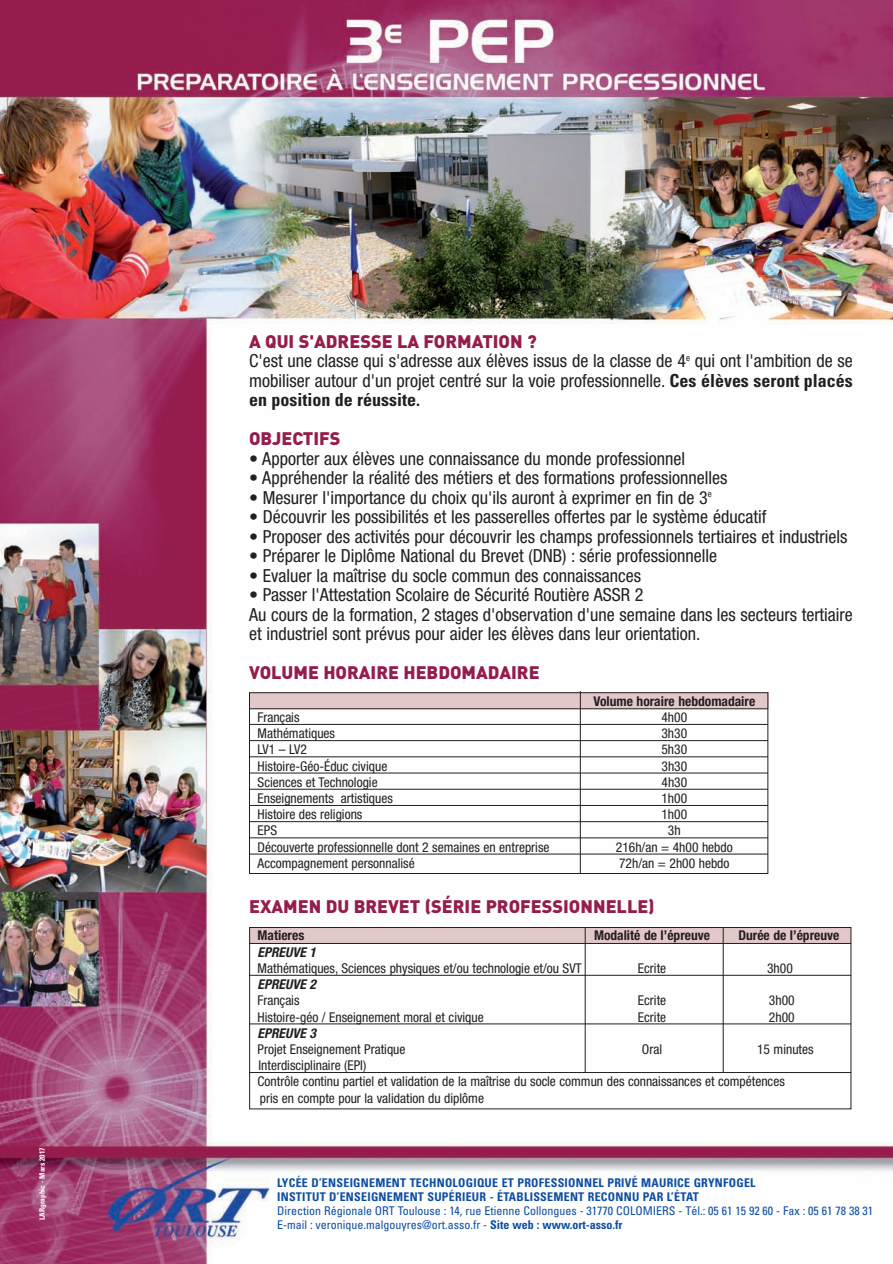
<style>
.page{position:relative;width:893px;height:1264px;background:#fff}
.page>*{position:absolute;margin:0;border:0;box-sizing:border-box;transform-origin:0 0}
.t1{font:condensed 18px/19.5px "Helvetica Neue";color:#231f20}
.t2{font:900 18px "DIN";color:#951d4d}
.t3{font:700 condensed 18px "Univers";color:#231f20}
.t4{font:condensed 13.5px/16.2px "Helvetica Neue";color:#231f20}
.t5{font:700 condensed 13.5px "Helvetica Neue";color:#231f20}
.t6{font:italic 700 condensed 13.5px "Helvetica Neue";color:#231f20}
.t7{font:condensed 12px/14.2px "Univers";color:#0d4da1}
.t8{font:700 condensed 12px/14.2px "Univers";letter-spacing:.02em;color:#0d4da1}
.t9{font:700 condensed 7.5px "Univers";color:#fff}
.s1{font-family:"Univers";font-weight:700}
.s2{font-weight:700}
</style>
<div class="page">
<img style="left:0;top:0;width:893px;height:1264px">
<div style="left:249px;top:692px;width:519px;height:17px;background:#e3c8ca"></div>
<hr style="left:249px;top:708px;width:519px;height:1px;background:#231f20">
<hr style="left:249px;top:724px;width:519px;height:1px;background:#231f20">
<hr style="left:249px;top:740px;width:519px;height:1px;background:#231f20">
<hr style="left:249px;top:756px;width:519px;height:1px;background:#231f20">
<hr style="left:249px;top:773px;width:519px;height:1px;background:#231f20">
<hr style="left:249px;top:789px;width:519px;height:1px;background:#231f20">
<hr style="left:249px;top:805px;width:519px;height:1px;background:#231f20">
<hr style="left:249px;top:821px;width:519px;height:1px;background:#231f20">
<hr style="left:249px;top:837px;width:519px;height:1px;background:#231f20">
<hr style="left:249px;top:854px;width:519px;height:1px;background:#231f20">
<div style="left:249px;top:692px;width:519px;height:182px;border:1px solid #231f20"></div>
<hr style="left:580px;top:691px;width:1px;height:182px;background:#231f20">
<div style="left:249px;top:927px;width:602px;height:17px;background:#e3c8ca"></div>
<hr style="left:249px;top:943px;width:602px;height:1px;background:#231f20">
<hr style="left:249px;top:975px;width:602px;height:1px;background:#231f20">
<hr style="left:249px;top:1023px;width:602px;height:1px;background:#231f20">
<hr style="left:249px;top:1072px;width:602px;height:1px;background:#231f20">
<div style="left:249px;top:927px;width:602px;height:182px;border:1px solid #231f20"></div>
<hr style="left:723px;top:928px;width:1px;height:144px;background:#231f20">
<hr style="left:585px;top:928px;width:1px;height:144px;background:#231f20">
<p class="t9" style="left:39px;top:1220px;width:74px;rotate:-90deg">LARgraphic - Mars 2017</p>
<p class="t2" style="left:249px;top:335px;width:289px">A QUI S'ADRESSE LA FORMATION ?</p>
<p class="t1" style="left:249px;top:352px;width:605px">C'est une classe qui s'adresse aux élèves issus de la classe de 4<sup>e</sup> qui ont l'ambition de se mobiliser autour d'un projet centré sur la voie professionnelle. <span class="s1">Ces élèves seront placés</span></p>
<p class="t3" style="left:249px;top:393px;width:173px">en position de réussite.</p>
<p class="t2" style="left:249px;top:432px;width:93px">OBJECTIFS</p>
<p class="t1" style="left:249px;top:450px;width:437px">• Apporter aux élèves une connaissance du monde professionnel</p>
<p class="t1" style="left:249px;top:469px;width:480px">• Appréhender la réalité des métiers et des formations professionnelles</p>
<p class="t1" style="left:249px;top:489px;width:464px">• Mesurer l'importance du choix qu'ils auront à exprimer en fin de 3<sup>e</sup></p>
<p class="t1" style="left:249px;top:508px;width:519px">• Découvrir les possibilités et les passerelles offertes par le système éducatif</p>
<p class="t1" style="left:249px;top:528px;width:600px">• Proposer des activités pour découvrir les champs professionnels tertiaires et industriels</p>
<p class="t1" style="left:249px;top:547px;width:470px">• Préparer le Diplôme National du Brevet (DNB) : série professionnelle</p>
<p class="t1" style="left:249px;top:567px;width:394px">• Evaluer la maîtrise du socle commun des connaissances</p>
<p class="t1" style="left:249px;top:586px;width:605px">• Passer l'Attestation Scolaire de Sécurité Routière ASSR 2<br>Au cours de la formation, 2 stages d'observation d'une semaine dans les secteurs tertiaire et industriel sont prévus pour aider les élèves dans leur orientation.</p>
<p class="t2" style="left:249px;top:666px;width:292px">VOLUME HORAIRE HEBDOMADAIRE</p>
<p class="t5" style="left:593px;top:696px;width:163px">Volume horaire hebdomadaire</p>
<p class="t4" style="left:258px;top:710px;width:43px">Français</p>
<p class="t4" style="left:661px;top:710px;width:27px">4h00</p>
<p class="t4" style="left:258px;top:726px;width:79px">Mathématiques</p>
<p class="t4" style="left:661px;top:726px;width:27px">3h30</p>
<p class="t4" style="left:258px;top:742px;width:51px">LV1 – LV2</p>
<p class="t4" style="left:661px;top:742px;width:27px">5h30</p>
<p class="t4" style="left:258px;top:759px;width:131px">Histoire-Géo-Éduc civique</p>
<p class="t4" style="left:661px;top:759px;width:27px">3h30</p>
<p class="t4" style="left:258px;top:775px;width:122px">Sciences et Technologie</p>
<p class="t4" style="left:661px;top:775px;width:27px">4h30</p>
<p class="t4" style="left:258px;top:791px;width:137px">Enseignements artistiques</p>
<p class="t4" style="left:661px;top:791px;width:27px">1h00</p>
<p class="t4" style="left:258px;top:807px;width:106px">Histoire des religions</p>
<p class="t4" style="left:661px;top:807px;width:27px">1h00</p>
<p class="t4" style="left:258px;top:823px;width:21px">EPS</p>
<p class="t4" style="left:668px;top:823px;width:14px">3h</p>
<p class="t4" style="left:258px;top:840px;width:293px">Découverte professionnelle dont 2 semaines en entreprise</p>
<p class="t4" style="left:616px;top:840px;width:118px">216h/an = 4h00 hebdo</p>
<p class="t4" style="left:258px;top:856px;width:159px">Accompagnement personnalisé</p>
<p class="t4" style="left:619px;top:856px;width:112px">72h/an = 2h00 hebdo</p>
<p class="t2" style="left:249px;top:900px;width:407px">EXAMEN DU BREVET (SÉRIE PROFESSIONNELLE)</p>
<p class="t5" style="left:258px;top:931px;width:48px">Matieres</p>
<p class="t5" style="left:594px;top:931px;width:118px">Modalité de l’épreuve</p>
<p class="t5" style="left:738px;top:931px;width:103px">Durée de l’épreuve</p>
<p class="t6" style="left:258px;top:947px;width:62px">EPREUVE 1</p>
<p class="t4" style="left:258px;top:961px;width:326px">Mathématiques, Sciences physiques et/ou technologie et/ou SVT</p>
<p class="t4" style="left:638px;top:961px;width:30px">Ecrite</p>
<p class="t4" style="left:767px;top:961px;width:27px">3h00</p>
<p class="t6" style="left:258px;top:979px;width:62px">EPREUVE 2</p>
<p class="t4" style="left:258px;top:993px;width:43px">Français</p>
<p class="t4" style="left:638px;top:993px;width:30px">Ecrite</p>
<p class="t4" style="left:769px;top:993px;width:27px">3h00</p>
<p class="t4" style="left:258px;top:1009px;width:228px">Histoire-géo / Enseignement moral et civique</p>
<p class="t4" style="left:638px;top:1009px;width:30px">Ecrite</p>
<p class="t4" style="left:769px;top:1009px;width:27px">2h00</p>
<p class="t6" style="left:258px;top:1028px;width:62px">EPREUVE 3</p>
<p class="t4" style="left:258px;top:1042px;width:149px">Projet Enseignement Pratique</p>
<p class="t4" style="left:642px;top:1042px;width:22px">Oral</p>
<p class="t4" style="left:757px;top:1042px;width:58px">15 minutes</p>
<p class="t4" style="left:258px;top:1058px;width:529px">Interdisciplinaire (EPI)<br>Contrôle continu partiel et validation de la maîtrise du socle commun des connaissances et compétences pris en compte pour la validation du diplôme</p>
<p class="t8" style="left:277px;top:1176px;width:480px">LYCÉE D’ENSEIGNEMENT TECHNOLOGIQUE ET PROFESSIONNEL PRIVÉ MAURICE GRYNFOGEL<br>INSTITUT D’ENSEIGNEMENT SUPÉRIEUR - ÉTABLISSEMENT RECONNU PAR L’ÉTAT</p>
<p class="t7" style="left:277px;top:1204px;width:598px">Direction Régionale ORT Toulouse : 14, rue Etienne Collongues - 31770 COLOMIERS - Tél.: 05 61 15 92 60 - Fax : 05 61 78 38 31<br>E-mail : veronique.malgouyres@ort.asso.fr - <span class="s2">Site web : www.ort-asso.fr</span></p>
</div>
